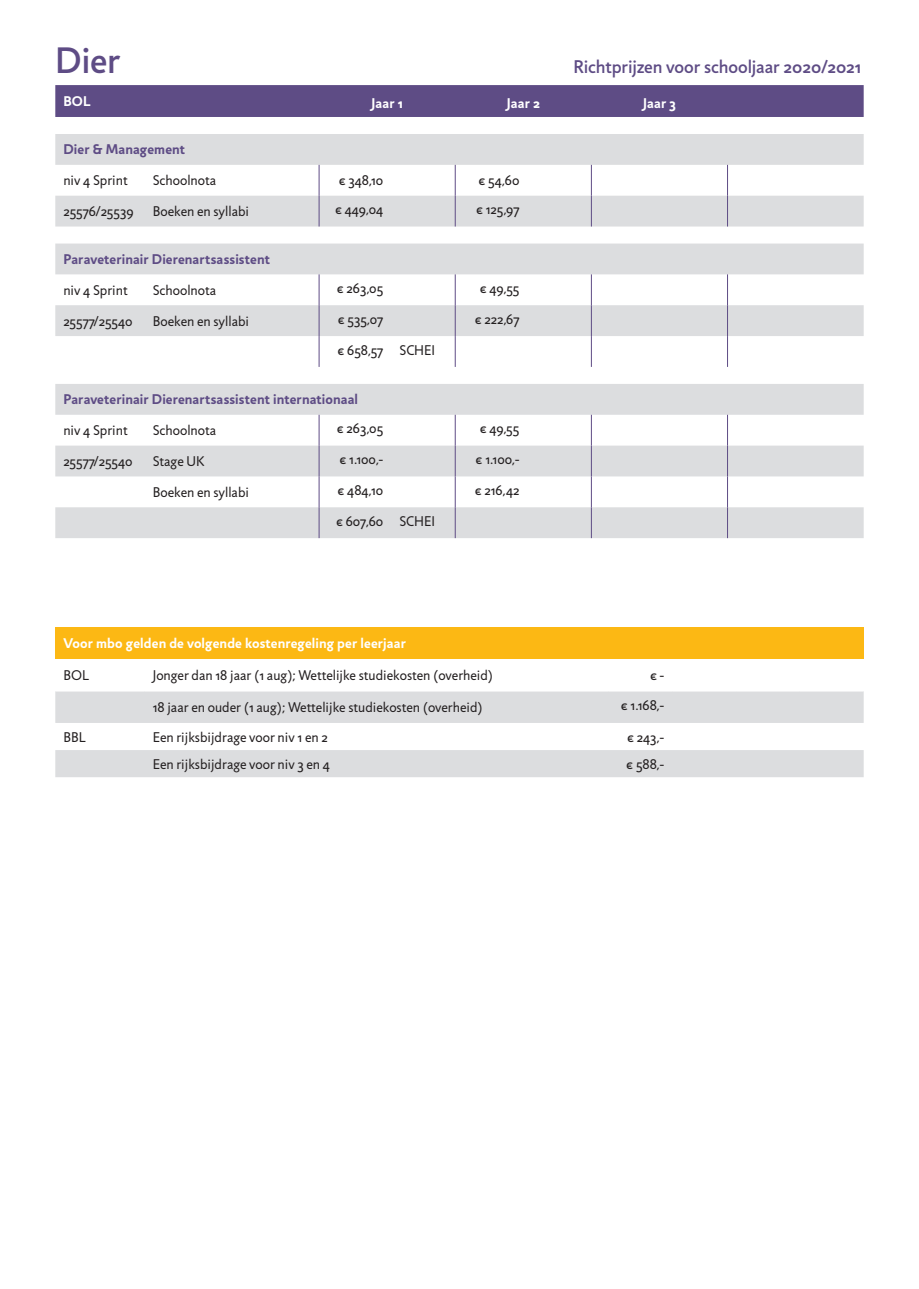
<style>
.page{position:relative;width:919px;height:1289px;background:#fff}
.page>*{position:absolute;margin:0;border:0;box-sizing:border-box;transform-origin:0 0}
.t1{font:500 37.2px "Jigsaw";color:#5e4c85}
.t2{font:500 18.6px "Jigsaw";letter-spacing:-.005em;color:#5e4c85}
.t3{font:14.25px "Jigsaw";color:#231f20}
.t4{font:700 14.25px "Jigsaw";letter-spacing:.01em;color:#5e4c85}
.t5{font:700 14.25px "Jigsaw";letter-spacing:.01em;color:#fff}
</style>
<div class="page">
<div style="left:55px;top:85px;width:808px;height:32px;background:#5e4c85"></div>
<svg style="left:55px;top:134px;width:808px;height:404px"></svg>
<svg style="left:55px;top:243px;width:808px;height:93px;fill:#dcdddf"></svg>
<hr style="left:319px;top:165px;width:1px;height:31px;background:#5e4c85">
<hr style="left:455px;top:165px;width:1px;height:31px;background:#5e4c85">
<hr style="left:591px;top:165px;width:1px;height:31px;background:#5e4c85">
<hr style="left:319px;top:196px;width:1px;height:30px;background:#5e4c85">
<hr style="left:455px;top:196px;width:1px;height:30px;background:#5e4c85">
<hr style="left:591px;top:196px;width:1px;height:30px;background:#5e4c85">
<hr style="left:727px;top:165px;width:1px;height:31px;background:#5e4c85">
<hr style="left:727px;top:196px;width:1px;height:30px;background:#5e4c85">
<hr style="left:319px;top:274px;width:1px;height:31px;background:#5e4c85">
<hr style="left:455px;top:274px;width:1px;height:31px;background:#5e4c85">
<hr style="left:319px;top:305px;width:1px;height:31px;background:#5e4c85">
<hr style="left:455px;top:305px;width:1px;height:31px;background:#5e4c85">
<hr style="left:319px;top:336px;width:1px;height:31px;background:#5e4c85">
<hr style="left:455px;top:336px;width:1px;height:31px;background:#5e4c85">
<hr style="left:591px;top:274px;width:1px;height:31px;background:#5e4c85">
<hr style="left:727px;top:274px;width:1px;height:31px;background:#5e4c85">
<hr style="left:591px;top:305px;width:1px;height:31px;background:#5e4c85">
<hr style="left:727px;top:305px;width:1px;height:31px;background:#5e4c85">
<hr style="left:591px;top:336px;width:1px;height:31px;background:#5e4c85">
<hr style="left:727px;top:336px;width:1px;height:31px;background:#5e4c85">
<hr style="left:319px;top:415px;width:1px;height:30px;background:#5e4c85">
<hr style="left:455px;top:415px;width:1px;height:30px;background:#5e4c85">
<hr style="left:319px;top:445px;width:1px;height:31px;background:#5e4c85">
<hr style="left:455px;top:445px;width:1px;height:31px;background:#5e4c85">
<hr style="left:319px;top:476px;width:1px;height:31px;background:#5e4c85">
<hr style="left:455px;top:476px;width:1px;height:31px;background:#5e4c85">
<hr style="left:591px;top:415px;width:1px;height:30px;background:#5e4c85">
<hr style="left:727px;top:415px;width:1px;height:30px;background:#5e4c85">
<hr style="left:591px;top:445px;width:1px;height:31px;background:#5e4c85">
<hr style="left:727px;top:445px;width:1px;height:31px;background:#5e4c85">
<hr style="left:591px;top:476px;width:1px;height:31px;background:#5e4c85">
<hr style="left:727px;top:476px;width:1px;height:31px;background:#5e4c85">
<hr style="left:319px;top:507px;width:1px;height:31px;background:#5e4c85">
<hr style="left:455px;top:507px;width:1px;height:31px;background:#5e4c85">
<hr style="left:591px;top:507px;width:1px;height:31px;background:#5e4c85">
<hr style="left:727px;top:507px;width:1px;height:31px;background:#5e4c85">
<div style="left:55px;top:627px;width:808px;height:32px;background:#fcb814"></div>
<div style="left:55px;top:691px;width:808px;height:32px;background:#dcdddf"></div>
<div style="left:55px;top:750px;width:808px;height:27px;background:#dcdddf"></div>
<h1 class="t1" style="left:55px;top:39px;width:66px">Dier</h1>
<h2 class="t2" style="left:573px;top:56px;width:289px">Richtprijzen voor schooljaar 2020/2021</h2>
<p class="t5" style="left:63px;top:92px;width:28px">BOL</p>
<p class="t5" style="left:371px;top:95px;width:33px">Jaar 1</p>
<p class="t5" style="left:506px;top:95px;width:35px">Jaar 2</p>
<p class="t5" style="left:643px;top:95px;width:34px">Jaar 3</p>
<p class="t4" style="left:63px;top:141px;width:123px">Dier &amp; Management</p>
<p class="t3" style="left:63px;top:172px;width:66px">niv 4 Sprint</p>
<p class="t3" style="left:153px;top:172px;width:65px">Schoolnota</p>
<p class="t3" style="left:338px;top:172px;width:46px">€ 348,10</p>
<p class="t3" style="left:478px;top:172px;width:42px">€ 54,60</p>
<p class="t3" style="left:63px;top:203px;width:72px">25576/25539</p>
<p class="t3" style="left:153px;top:203px;width:98px">Boeken en syllabi</p>
<p class="t3" style="left:335px;top:201px;width:50px">€ 449,04</p>
<p class="t3" style="left:476px;top:201px;width:45px">€ 125,97</p>
<p class="t4" style="left:63px;top:250px;width:208px">Paraveterinair Dierenartsassistent</p>
<p class="t3" style="left:63px;top:282px;width:66px">niv 4 Sprint</p>
<p class="t3" style="left:153px;top:282px;width:65px">Schoolnota</p>
<p class="t3" style="left:337px;top:280px;width:48px">€ 263,05</p>
<p class="t3" style="left:479px;top:280px;width:41px">€ 49,55</p>
<p class="t3" style="left:63px;top:313px;width:71px">25577/25540</p>
<p class="t3" style="left:153px;top:313px;width:98px">Boeken en syllabi</p>
<p class="t3" style="left:338px;top:311px;width:47px">€ 535,07</p>
<p class="t3" style="left:474px;top:311px;width:46px">€ 222,67</p>
<p class="t3" style="left:337px;top:341px;width:99px">€ 658,57 SCHEI</p>
<p class="t4" style="left:63px;top:391px;width:296px">Paraveterinair Dierenartsassistent internationaal</p>
<p class="t3" style="left:63px;top:422px;width:66px">niv 4 Sprint</p>
<p class="t3" style="left:153px;top:422px;width:65px">Schoolnota</p>
<p class="t3" style="left:337px;top:420px;width:48px">€ 263,05</p>
<p class="t3" style="left:479px;top:420px;width:41px">€ 49,55</p>
<p class="t3" style="left:63px;top:453px;width:71px">25577/25540</p>
<p class="t3" style="left:153px;top:453px;width:53px">Stage UK</p>
<p class="t3" style="left:339px;top:451px;width:45px">€ 1.100,-</p>
<p class="t3" style="left:475px;top:451px;width:45px">€ 1.100,-</p>
<p class="t3" style="left:153px;top:484px;width:98px">Boeken en syllabi</p>
<p class="t3" style="left:337px;top:482px;width:47px">€ 484,10</p>
<p class="t3" style="left:474px;top:482px;width:46px">€ 216,42</p>
<p class="t3" style="left:336px;top:513px;width:101px">€ 607,60 SCHEI</p>
<p class="t5" style="left:63px;top:634px;width:344px">Voor mbo gelden de volgende kostenregeling per leerjaar</p>
<p class="t3" style="left:63px;top:667px;width:27px">BOL</p>
<p class="t3" style="left:153px;top:667px;width:342px">Jonger dan 18 jaar (1 aug); Wettelijke studiekosten (overheid)</p>
<p class="t3" style="left:650px;top:667px;width:15px">€ -</p>
<p class="t3" style="left:153px;top:699px;width:331px">18 jaar en ouder (1 aug); Wettelijke studiekosten (overheid)</p>
<p class="t3" style="left:621px;top:696px;width:45px">€ 1.168,-</p>
<p class="t3" style="left:63px;top:728px;width:24px">BBL</p>
<p class="t3" style="left:153px;top:728px;width:176px">Een rijksbijdrage voor niv 1 en 2</p>
<p class="t3" style="left:627px;top:728px;width:38px">€ 243,-</p>
<p class="t3" style="left:153px;top:755px;width:179px">Een rijksbijdrage voor niv 3 en 4</p>
<p class="t3" style="left:626px;top:755px;width:39px">€ 588,-</p>
</div>
